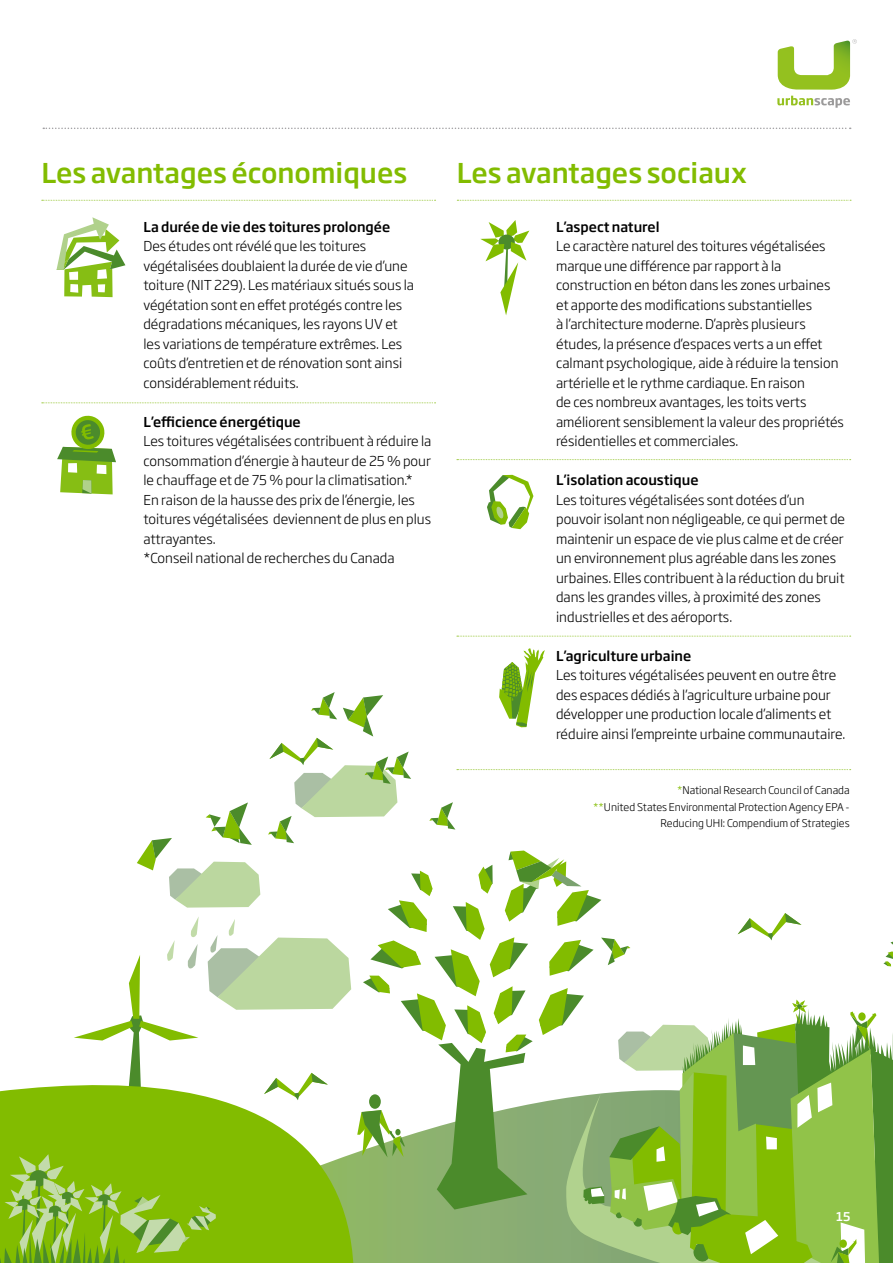
<style>
.page{position:relative;width:893px;height:1263px;background:#fff}
.page>*{position:absolute;margin:0;border:0;box-sizing:border-box;transform-origin:0 0}
.t1{font:500 27px "Soho Gothic Pro";color:#82bc00}
.t2{font:300 13.5px/19.5px "Soho Gothic Pro";color:#000}
.t3{font:500 13.5px "Soho Gothic Pro";color:#000}
.t4{font:500 12px "Soho Gothic Pro";color:#fff}
.t5{font:300 10.5px/16.5px "Soho Gothic Pro";color:#000;text-align:right}
.s1{color:#82bc00}
</style>
<div class="page">
<svg style="left:43px;top:128px;width:808px;height:1px"></svg>
<svg style="left:777px;top:96px;width:73px;height:12px"></svg>
<svg style="left:778px;top:39px;width:79px;height:51px"></svg>
<svg style="left:457px;top:459px;width:394px;height:1px"></svg>
<svg style="left:42px;top:402px;width:394px;height:1px"></svg>
<svg style="left:42px;top:200px;width:394px;height:1px"></svg>
<svg style="left:457px;top:200px;width:394px;height:1px"></svg>
<svg style="left:457px;top:636px;width:394px;height:1px"></svg>
<svg style="left:56px;top:217px;width:69px;height:80px"></svg>
<svg style="left:57px;top:416px;width:59px;height:78px"></svg>
<svg style="left:480px;top:220px;width:49px;height:95px"></svg>
<svg style="left:499px;top:648px;width:46px;height:75px"></svg>
<svg style="left:487px;top:475px;width:46px;height:54px"></svg>
<svg style="left:527px;top:769px;width:324px;height:1px"></svg>
<svg style="left:0;top:696px;width:527px;height:567px"></svg>
<svg style="left:0;top:1154px;width:216px;height:109px;background:#8abd26"></svg>
<svg style="left:137px;top:802px;width:123px;height:106px"></svg>
<svg style="left:268px;top:692px;width:143px;height:151px"></svg>
<svg style="left:429px;top:802px;width:26px;height:27px"></svg>
<svg style="left:357px;top:850px;width:536px;height:413px"></svg>
<h1 class="t1" style="left:42px;top:152px;width:367px">Les avantages économiques</h1>
<h1 class="t1" style="left:457px;top:152px;width:292px">Les avantages sociaux</h1>
<p class="t3" style="left:143px;top:216px;width:248px">La durée de vie des toitures prolongée</p>
<p class="t2" style="left:143px;top:236px;width:272px">Des études ont révélé que les toitures végétalisées doublaient la durée de vie d’une toiture (NIT 229). Les matériaux situés sous la végétation sont en effet protégés contre les dégradations mécaniques, les rayons UV et les variations de température extrêmes. Les coûts d’entretien et de rénovation sont ainsi considérablement réduits.</p>
<p class="t3" style="left:143px;top:411px;width:159px">L’efficience énergétique</p>
<p class="t2" style="left:143px;top:431px;width:289px">Les toitures végétalisées contribuent à réduire la consommation d’énergie à hauteur de 25 % pour le chauffage et de 75 % pour la climatisation.* En raison de la hausse des prix de l’énergie, les toitures végétalisées deviennent de plus en plus attrayantes.<br>*Conseil national de recherches du Canada</p>
<p class="t3" style="left:556px;top:216px;width:105px">L’aspect naturel</p>
<p class="t2" style="left:556px;top:236px;width:289px">Le caractère naturel des toitures végétalisées marque une différence par rapport à la construction en béton dans les zones urbaines et apporte des modifications substantielles<br>à l’architecture moderne. D’après plusieurs études, la présence d’espaces verts a un effet calmant psychologique, aide à réduire la tension artérielle et le rythme cardiaque. En raison<br>de ces nombreux avantages, les toits verts améliorent sensiblement la valeur des propriétés résidentielles et commerciales.</p>
<p class="t3" style="left:556px;top:469px;width:144px">L’isolation acoustique</p>
<p class="t2" style="left:556px;top:489px;width:291px">Les toitures végétalisées sont dotées d’un pouvoir isolant non négligeable, ce qui permet de maintenir un espace de vie plus calme et de créer un environnement plus agréable dans les zones urbaines. Elles contribuent à la réduction du bruit dans les grandes villes, à proximité des zones industrielles et des aéroports.</p>
<p class="t3" style="left:556px;top:645px;width:137px">L’agriculture urbaine</p>
<p class="t2" style="left:556px;top:664px;width:291px">Les toitures végétalisées peuvent en outre être des espaces dédiés à l’agriculture urbaine pour développer une production locale d’aliments et réduire ainsi l’empreinte urbaine communautaire.</p>
<p class="t5" style="left:593px;top:781px;width:258px"><span class="s1">*</span>National Research Council of Canada<br><span class="s1">**</span>United States Environmental Protection Agency EPA -<br>Reducing UHI: Compendium of Strategies</p>
<p class="t4" style="left:836px;top:1207px;width:16px">15</p>
</div>
